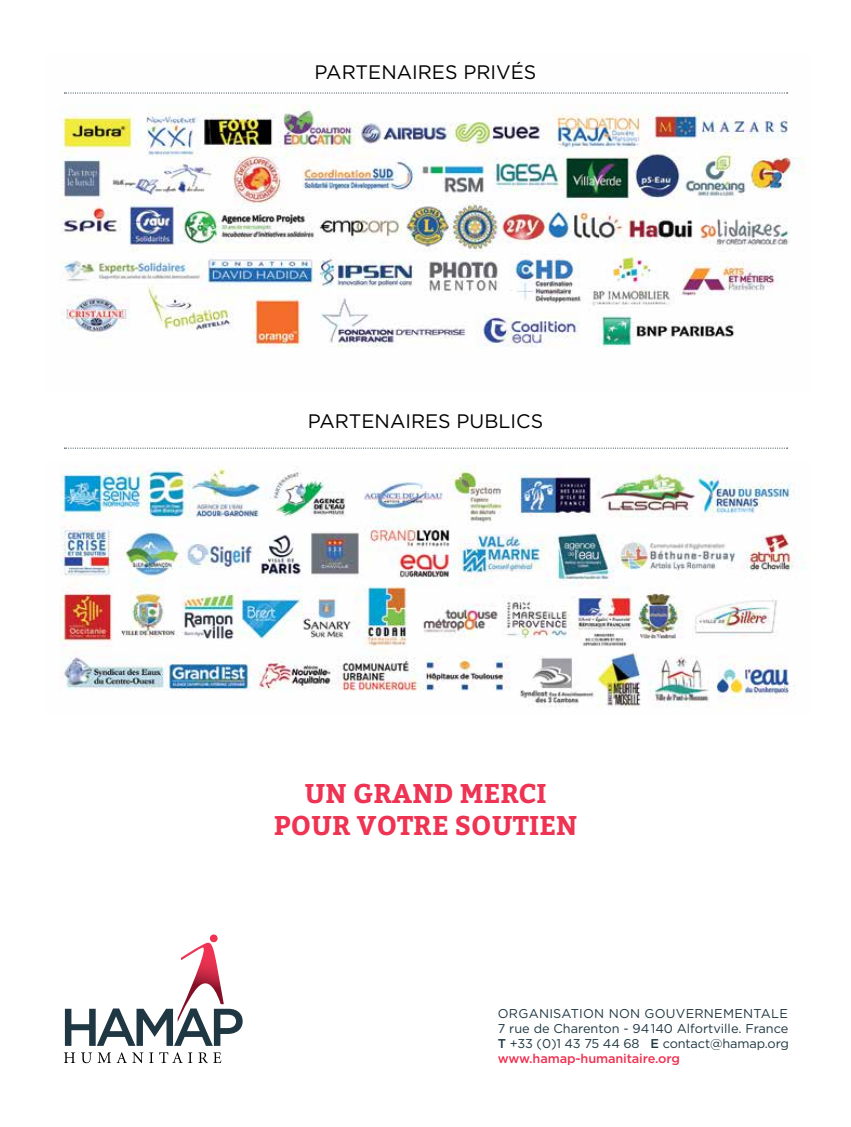
<style>
.page{position:relative;width:851px;height:1127px;background:#fff}
.page>*{position:absolute;margin:0;border:0;box-sizing:border-box;transform-origin:0 0}
.t1{font:700 27px/31.5px "Bitter";color:#ee3353;text-align:center}
.t2{font:19.5px "Gotham";color:#000}
.t3{font:12.75px/15px "Gotham";letter-spacing:-.01em;color:#1f3742;text-align:justify}
.s1{font-weight:500}
.s2{font-weight:500;color:#ee3353}
</style>
<div class="page">
<svg style="left:65px;top:934px;width:177px;height:112px"></svg>
<svg style="left:64px;top:1052px;width:11px;height:11px"></svg>
<svg style="left:81px;top:1052px;width:62px;height:11px"></svg>
<svg style="left:149px;top:1052px;width:4px;height:11px"></svg>
<svg style="left:159px;top:1052px;width:33px;height:11px"></svg>
<svg style="left:198px;top:1052px;width:23px;height:11px"></svg>
<img style="left:60px;top:92px;width:744px;height:256px">
<img style="left:60px;top:465px;width:744px;height:243px">
<svg style="left:64px;top:92px;width:723px;height:2px"></svg>
<svg style="left:64px;top:448px;width:723px;height:1px"></svg>
<h2 class="t2" style="left:314px;top:61px;width:26px">Partenaires</h2>
<h2 class="t2" style="left:463px;top:61px;width:13px">priv</h2>
<h2 class="t2" style="left:510px;top:61px;width:25px">és</h2>
<h2 class="t2" style="left:308px;top:409px;width:26px">Partenaires</h2>
<h2 class="t2" style="left:456px;top:409px;width:54px">publics</h2>
<h1 class="t1" style="left:274px;top:778px;width:305px">UN GRAND MERCI<br>POUR VOTRE SOUTIEN</h1>
<p class="t3" style="left:497px;top:1006px;width:292px">ORGANISATION NON GOUVERNEMENTALE 7 rue de Charenton - 94140 Alfortville. France <span class="s1">T</span> +33 (0)1 43 75 44 68 <span class="s1">E</span> contact@hamap.org <span class="s2">www.hamap-humanitaire.org</span></p>
</div>
